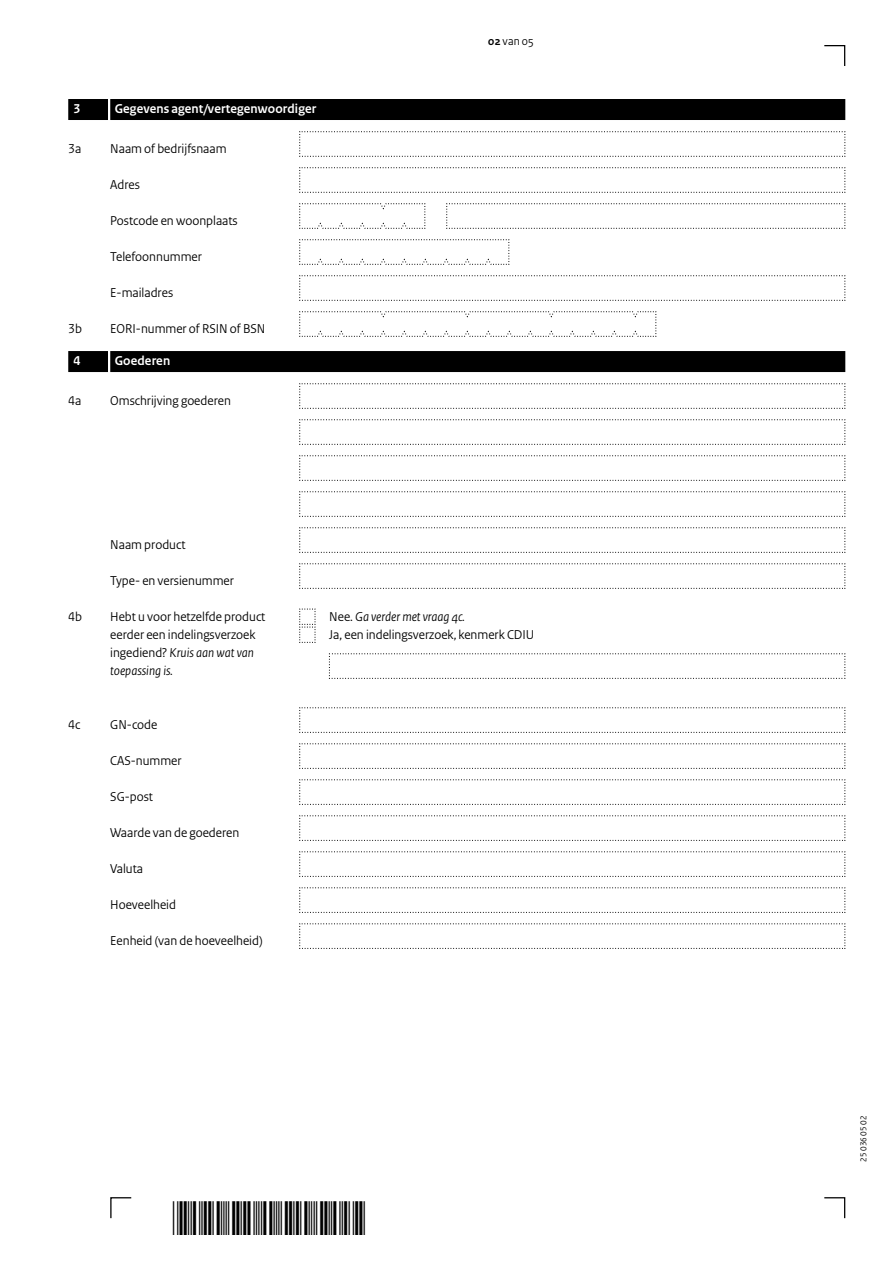
<style>
.page{position:relative;width:893px;height:1263px;background:#fff}
.page>*{position:absolute;margin:0;border:0;box-sizing:border-box;transform-origin:0 0}
.Vraag{font:13.5px "Rijksoverheid Sans Heading";color:#000}
.Vraag_Nummer_12{font:13.5px/18px "Rijksoverheid Sans Heading";color:#000}
.Vraag_Nummer{font:13.5px "Rijksoverheid Sans Heading";color:#000}
.KOP_A_Nummer{font:700 13.5px "Rijksoverheid Sans Heading";letter-spacing:.01em;color:#fff}
.Vraag_geen_inspring{font:13.5px "Rijksoverheid Sans Heading";color:#000}
.Vraag_Nummer_12-2{font:italic 13.5px "Rijksoverheid Sans Heading";color:#000}
.t1{font:12px "Rijksoverheid Sans Heading";color:#000}
.t2{font:9px "Rijksoverheid Sans Heading";color:#000}
.s1{font-weight:700}
.s2{font-style:italic}
.s3{font-style:normal}
</style>
<div class="page">
<svg style="left:824px;top:45px;width:22px;height:21px"></svg>
<svg style="left:824px;top:1197px;width:22px;height:22px"></svg>
<svg style="left:110px;top:1197px;width:22px;height:22px"></svg>
<svg style="left:299px;top:131px;width:547px;height:26px"></svg>
<svg style="left:299px;top:167px;width:547px;height:26px"></svg>
<svg style="left:299px;top:203px;width:127px;height:26px"></svg>
<svg style="left:446px;top:203px;width:400px;height:26px"></svg>
<svg style="left:299px;top:239px;width:211px;height:26px"></svg>
<svg style="left:299px;top:275px;width:547px;height:26px"></svg>
<svg style="left:299px;top:311px;width:358px;height:26px"></svg>
<svg style="left:299px;top:383px;width:547px;height:26px"></svg>
<svg style="left:299px;top:419px;width:547px;height:26px"></svg>
<svg style="left:299px;top:455px;width:547px;height:26px"></svg>
<svg style="left:299px;top:491px;width:547px;height:26px"></svg>
<svg style="left:299px;top:527px;width:547px;height:26px"></svg>
<svg style="left:299px;top:563px;width:547px;height:26px"></svg>
<svg style="left:299px;top:608px;width:17px;height:35px"></svg>
<svg style="left:328px;top:653px;width:518px;height:26px"></svg>
<svg style="left:299px;top:707px;width:547px;height:26px"></svg>
<svg style="left:299px;top:743px;width:547px;height:26px"></svg>
<svg style="left:299px;top:779px;width:547px;height:26px"></svg>
<svg style="left:299px;top:815px;width:547px;height:26px"></svg>
<svg style="left:299px;top:851px;width:547px;height:26px"></svg>
<svg style="left:299px;top:887px;width:547px;height:26px"></svg>
<svg style="left:299px;top:923px;width:547px;height:26px"></svg>
<div style="left:110px;top:99px;width:735px;height:21px;background:#000"></div>
<div style="left:68px;top:99px;width:40px;height:21px;background:#000"></div>
<div style="left:110px;top:351px;width:735px;height:21px;background:#000"></div>
<div style="left:68px;top:351px;width:40px;height:21px;background:#000"></div>
<p class="KOP_A_Nummer" style="left:74px;top:101px;width:8px">3</p>
<p class="KOP_A_Nummer" style="left:115px;top:101px;width:203px">Gegevens agent/vertegenwoordiger</p>
<p class="Vraag_Nummer" style="left:68px;top:141px;width:15px">3a</p>
<p class="Vraag_Nummer" style="left:110px;top:141px;width:118px">Naam of bedrijfsnaam</p>
<p class="Vraag" style="left:110px;top:177px;width:31px">Adres</p>
<p class="Vraag" style="left:110px;top:213px;width:129px">Postcode en woonplaats</p>
<p class="Vraag" style="left:110px;top:249px;width:93px">Telefoonnummer</p>
<p class="Vraag" style="left:110px;top:285px;width:64px">E-mailadres</p>
<p class="Vraag_Nummer" style="left:68px;top:321px;width:15px">3b</p>
<p class="Vraag_Nummer" style="left:110px;top:321px;width:157px">EORI-nummer of RSIN of BSN</p>
<p class="KOP_A_Nummer" style="left:73px;top:353px;width:8px">4</p>
<p class="KOP_A_Nummer" style="left:115px;top:353px;width:57px">Goederen</p>
<p class="Vraag_Nummer_12" style="left:68px;top:392px;width:15px">4a</p>
<p class="Vraag_Nummer_12" style="left:110px;top:392px;width:122px">Omschrijving goederen</p>
<p class="Vraag" style="left:110px;top:537px;width:77px">Naam product</p>
<p class="Vraag" style="left:110px;top:573px;width:125px">Type- en versienummer</p>
<p class="t1" style="left:488px;top:34px;width:47px"><span class="s1">02</span> van 05</p>
<p class="Vraag_Nummer_12" style="left:68px;top:608px;width:15px">4b</p>
<p class="Vraag_Nummer_12" style="left:110px;top:608px;width:157px">Hebt u voor hetzelfde product eerder een indelingsverzoek ingediend? <span class="s2">Kruis aan wat van toepassing is.</span></p>
<p class="Vraag_Nummer_12-2" style="left:329px;top:609px;width:137px"><span class="s3">Nee.</span> Ga verder met vraag 4c.</p>
<p class="Vraag_geen_inspring" style="left:329px;top:627px;width:206px">Ja, een indelingsverzoek, kenmerk CDIU</p>
<p class="Vraag_Nummer" style="left:68px;top:717px;width:14px">4c</p>
<p class="Vraag_Nummer" style="left:110px;top:717px;width:49px">GN-code</p>
<p class="Vraag" style="left:110px;top:753px;width:73px">CAS-nummer</p>
<p class="Vraag" style="left:110px;top:789px;width:44px">SG-post</p>
<p class="Vraag" style="left:110px;top:825px;width:131px">Waarde van de goederen</p>
<p class="Vraag" style="left:110px;top:861px;width:34px">Valuta</p>
<p class="Vraag" style="left:110px;top:897px;width:67px">Hoeveelheid</p>
<p class="Vraag" style="left:110px;top:933px;width:154px">Eenheid (van de hoeveelheid)</p>
<p class="t2" style="left:858px;top:1161px;width:47px;rotate:-90deg">25 036 05 02</p>
</div>
